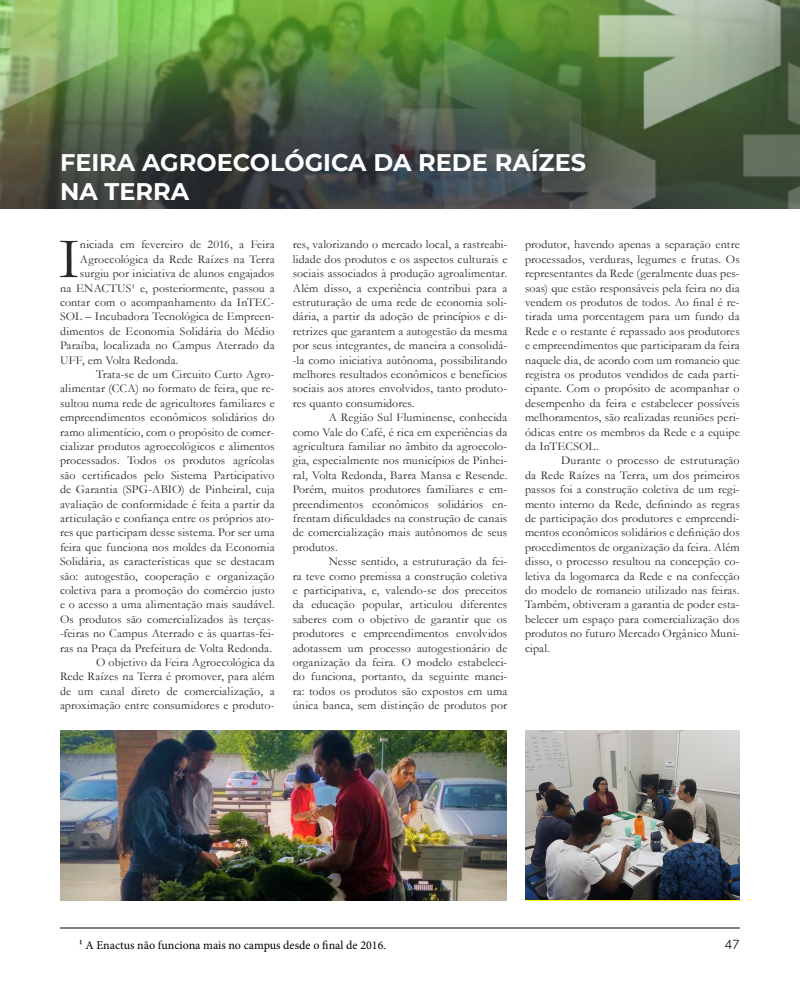
<style>
.page{position:relative;width:800px;height:991px;background:#fff}
.page>*{position:absolute;margin:0;border:0;box-sizing:border-box;transform-origin:0 0}
.t1{font:58.2px "Garamond";color:#282828}
.t2{font:700 24px/28.8px "Montserrat";color:#fff}
.t3{font:300 13px "Nunito";color:#000}
.t4{font:12px/14.4px "Garamond";letter-spacing:.01em;color:#282828;text-align:justify}
.t5{font:12px "Minion Pro";color:#000}
</style>
<div class="page">
<img style="left:0;top:0;width:799px;height:208px">
<img style="left:525px;top:731px;width:215px;height:169px">
<img style="left:60px;top:730px;width:447px;height:171px">
<hr style="left:60px;top:928px;width:680px;height:1px;background:#000">
<p class="t2" style="left:60px;top:147px;width:528px">FEIRA AGROECOLÓGICA DA REDE RAÍZES<br>NA TERRA</p>
<p class="t1" style="left:59px;top:220px;width:22px">I</p>
<p class="t4" style="left:80px;top:237px;width:196px">niciada em fevereiro de 2016, a Feira</p>
<p class="t4" style="left:80px;top:251px;width:196px">Agroecológica da Rede Raízes na Terra</p>
<p class="t4" style="left:80px;top:266px;width:196px">surgiu por iniciativa de alunos engajados</p>
<p class="t4" style="left:60px;top:280px;width:216px">na ENACTUS¹ e, posteriormente, passou a</p>
<p class="t4" style="left:60px;top:295px;width:216px">contar com o acompanhamento da InTEC-</p>
<p class="t4" style="left:60px;top:309px;width:216px">SOL – Incubadora Tecnológica de Empreen-</p>
<p class="t4" style="left:60px;top:323px;width:216px">dimentos de Economia Solidária do Médio</p>
<p class="t4" style="left:60px;top:338px;width:216px">Paraíba, localizada no Campus Aterrado da</p>
<p class="t4" style="left:60px;top:352px;width:120px">UFF, em Volta Redonda.</p>
<p class="t4" style="left:60px;top:367px;width:216px;text-indent:36px">Trata-se de um Circuito Curto Agro&shy;alimentar (CCA) no formato de feira, que re&shy;sultou numa rede de agricultores familiares e empreendimentos econômicos solidários do ramo alimentício, com o propósito de comer&shy;cializar produtos agroecológicos e alimentos processados. Todos os produtos agrícolas são certificados pelo Sistema Participativo de Garantia (SPG-ABIO) de Pinheiral, cuja avaliação de conformidade é feita a partir da articulação e confiança entre os próprios ato&shy;res que participam desse sistema. Por ser uma feira que funciona nos moldes da Economia Solidária, as características que se destacam são: autogestão, cooperação e organização coletiva para a promoção do comércio justo e o acesso a uma alimentação mais saudável.<br>Os produtos são comercializados às terças--feiras no Campus Aterrado e às quartas-fei&shy;ras na Praça da Prefeitura de Volta Redonda.</p>
<p class="t4" style="left:60px;top:655px;width:216px;text-indent:36px">O objetivo da Feira Agroecológica da Rede Raízes na Terra é promover, para além de um canal direto de comercialização, a aproximação entre consumidores e produto-</p>
<p class="t4" style="left:293px;top:237px;width:216px">res, valorizando o mercado local, a rastreabi&shy;lidade dos produtos e os aspectos culturais e sociais associados à produção agroalimentar.<br>Além disso, a experiência contribui para a estruturação de uma rede de economia soli&shy;dária, a partir da adoção de princípios e di&shy;retrizes que garantem a autogestão da mesma por seus integrantes, de maneira a consolidá--la como iniciativa autônoma, possibilitando melhores resultados econômicos e benefícios sociais aos atores envolvidos, tanto produto&shy;res quanto consumidores.</p>
<p class="t4" style="left:293px;top:410px;width:216px;text-indent:36px">A Região Sul Fluminense, conhecida como Vale do Café, é rica em experiências da agricultura familiar no âmbito da agroecolo&shy;gia, especialmente nos municípios de Pinhei&shy;ral, Volta Redonda, Barra Mansa e Resende.<br>Porém, muitos produtores familiares e em&shy;preendimentos econômicos solidários en&shy;frentam dificuldades na construção de canais de comercialização mais autônomos de seus produtos.</p>
<p class="t4" style="left:293px;top:554px;width:216px;text-indent:36px">Nesse sentido, a estruturação da fei&shy;ra teve como premissa a construção coletiva e participativa, e, valendo-se dos preceitos da educação popular, articulou diferentes saberes com o objetivo de garantir que os produtores e empreendimentos envolvidos adotassem um processo autogestionário de organização da feira. O modelo estabeleci&shy;do funciona, portanto, da seguinte manei&shy;ra: todos os produtos são expostos em uma única banca, sem distinção de produtos por</p>
<p class="t4" style="left:525px;top:237px;width:216px">produtor, havendo apenas a separação entre processados, verduras, legumes e frutas. Os representantes da Rede (geralmente duas pes&shy;soas) que estão responsáveis pela feira no dia vendem os produtos de todos. Ao final é re&shy;tirada uma porcentagem para um fundo da Rede e o restante é repassado aos produtores e empreendimentos que participaram da feira naquele dia, de acordo com um romaneio que registra os produtos vendidos de cada parti&shy;cipante. Com o propósito de acompanhar o desempenho da feira e estabelecer possíveis melhoramentos, são realizadas reuniões peri&shy;ódicas entre os membros da Rede e a equipe da InTECSOL.</p>
<p class="t4" style="left:525px;top:453px;width:216px;text-indent:36px">Durante o processo de estruturação da Rede Raízes na Terra, um dos primeiros passos foi a construção coletiva de um regi&shy;mento interno da Rede, definindo as regras de participação dos produtores e empreendi&shy;mentos econômicos solidários e definição dos procedimentos de organização da feira. Além disso, o processo resultou na concepção co&shy;letiva da logomarca da Rede e na confecção do modelo de romaneio utilizado nas feiras.<br>Também, obtiveram a garantia de poder esta&shy;belecer um espaço para comercialização dos produtos no futuro Mercado Orgânico Muni&shy;cipal.</p>
<p class="t5" style="left:79px;top:937px;width:309px">¹ A Enactus não funciona mais no campus desde o final de 2016.</p>
<p class="t3" style="left:724px;top:935px;width:17px">47</p>
</div>
